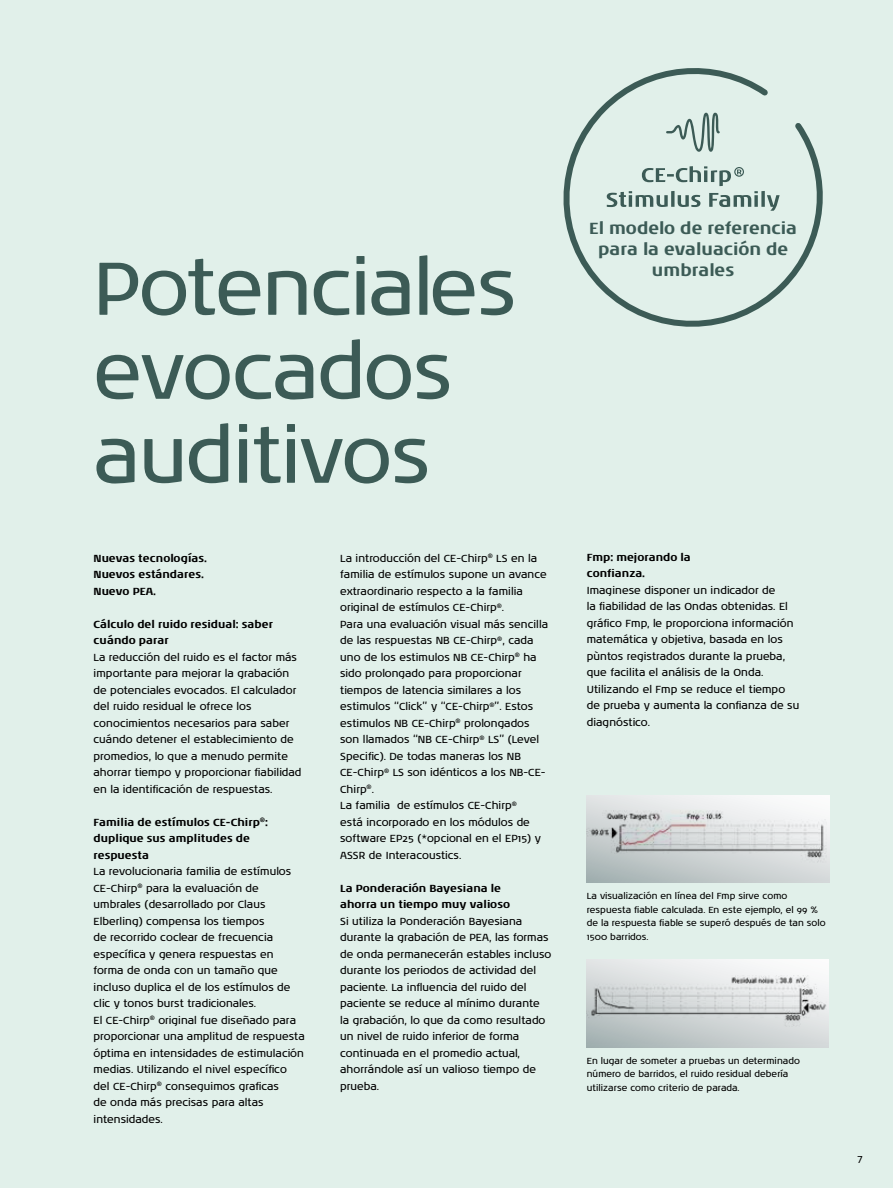
<style>
.page{position:relative;width:893px;height:1188px;background:#e1f0ea}
.page>*{position:absolute;margin:0;border:0;box-sizing:border-box;transform-origin:0 0}
.t1{font:76.5px/84px "Noa LT Pro";letter-spacing:-.02em;color:#3c5b56}
.t2{font:700 16.5px/21px "Noa LT Pro";color:#3c5b56;text-align:center}
.t3{font:10.5px/16.5px "Noa LT Pro";color:#000}
.t4{font:700 10.5px/16.5px "Noa LT Pro";color:#000}
.t5{font:9px/13.5px "Noa LT Pro";color:#000}
</style>
<div class="page">
<svg style="left:563px;top:68px;width:260px;height:259px"></svg>
<svg style="left:666px;top:113px;width:54px;height:39px"></svg>
<svg style="left:607px;top:166px;width:151px;height:41px"></svg>
<svg style="left:761px;top:191px;width:4px;height:16px"></svg>
<svg style="left:767px;top:195px;width:13px;height:16px"></svg>
<div style="left:587px;top:795px;width:242px;height:88px;background:linear-gradient(to right,#9faeae,#d7dadb)"></div>
<img style="left:587px;top:795px;width:242px;height:86px">
<div style="left:587px;top:960px;width:242px;height:88px;background:linear-gradient(to right,#a0aeaf,#d7dbdb)"></div>
<img style="left:587px;top:960px;width:242px;height:84px">
<h1 class="t1" style="left:94px;top:244px;width:425px">Potenciales evocados auditivos</h1>
<p class="t4" style="left:94px;top:549px;width:115px">Nuevas tecnologías.<br>Nuevos estándares.<br>Nuevo PEA.</p>
<p class="t4" style="left:94px;top:615px;width:181px">Cálculo del ruido residual: saber cuándo parar</p>
<p class="t3" style="left:94px;top:649px;width:209px">La reducción del ruido es el factor más importante para mejorar la grabación de potenciales evocados. El calculador del ruido residual le ofrece los conocimientos necesarios para saber cuándo detener el establecimiento de promedios, lo que a menudo permite ahorrar tiempo y proporcionar fiabilidad en la identificación de respuestas.</p>
<p class="t4" style="left:94px;top:813px;width:176px">Familia de estímulos CE-Chirp<sup>®</sup>: duplique sus amplitudes de respuesta</p>
<p class="t3" style="left:94px;top:863px;width:213px">La revolucionaria familia de estímulos CE-Chirp<sup>®</sup> para la evaluación de umbrales (desarrollado por Claus Elberling) compensa los tiempos<br>de recorrido coclear de frecuencia específica y genera respuestas en forma de onda con un tamaño que incluso duplica el de los estímulos de clic y tonos burst tradicionales.<br>El CE-Chirp<sup>®</sup> original fue diseñado para proporcionar una amplitud de respuesta óptima en intensidades de estimulación medias. Utilizando el nivel específico del CE-Chirp<sup>®</sup> conseguimos graficas<br>de onda más precisas para altas intensidades.</p>
<p class="t3" style="left:340px;top:550px;width:209px">La introducción del CE-Chirp<sup>®</sup> LS en la familia de estímulos supone un avance extraordinario respecto a la familia original de estímulos CE-Chirp<sup>®</sup>.<br>Para una evaluación visual más sencilla de las respuestas NB CE-Chirp<sup>®</sup>, cada uno de los estimulos NB CE-Chirp<sup>®</sup> ha sido prolongado para proporcionar tiempos de latencia similares a los estimulos “Click” y “CE-Chirp<sup>®</sup>”. Estos estimulos NB CE-Chirp<sup>®</sup> prolongados son llamados “NB CE-Chirp<sup>®</sup> LS” (Level Specific). De todas maneras los NB CE-Chirp<sup>®</sup> LS son idénticos a los NB-CE-Chirp<sup>®</sup>.<br>La familia de estímulos CE-Chirp<sup>®<br></sup>está incorporado en los módulos de software EP25 (*opcional en el EP15) y ASSR de Interacoustics.</p>
<p class="t4" style="left:340px;top:879px;width:171px">La Ponderación Bayesiana le ahorra un tiempo muy valioso</p>
<p class="t3" style="left:340px;top:913px;width:213px">Si utiliza la Ponderación Bayesiana durante la grabación de PEA, las formas de onda permanecerán estables incluso durante los periodos de actividad del paciente. La influencia del ruido del paciente se reduce al mínimo durante la grabación, lo que da como resultado un nivel de ruido inferior de forma continuada en el promedio actual, ahorrándole así un valioso tiempo de prueba.</p>
<h2 class="t2" style="left:589px;top:216px;width:209px">El modelo de referencia para la evaluación de umbrales</h2>
<p class="t4" style="left:587px;top:548px;width:105px">Fmp: mejorando la confianza.</p>
<p class="t3" style="left:587px;top:582px;width:214px">Imaginese disponer un indicador de<br>la fiabilidad de las Ondas obtenidas. El gráfico Fmp, le proporciona información matemática y objetiva, basada en los pùntos registrados durante la prueba, que facilita el análisis de la Onda.<br>Utilizando el Fmp se reduce el tiempo de prueba y aumenta la confianza de su diagnóstico.</p>
<p class="t5" style="left:587px;top:889px;width:240px">La visualización en línea del Fmp sirve como respuesta fiable calculada. En este ejemplo, el 99 % de la respuesta fiable se superó después de tan solo 1500 barridos.</p>
<p class="t5" style="left:587px;top:1054px;width:215px">En lugar de someter a pruebas un determinado número de barridos, el ruido residual debería utilizarse como criterio de parada.</p>
<p class="t3" style="left:858px;top:1150px;width:7px">7</p>
</div>
